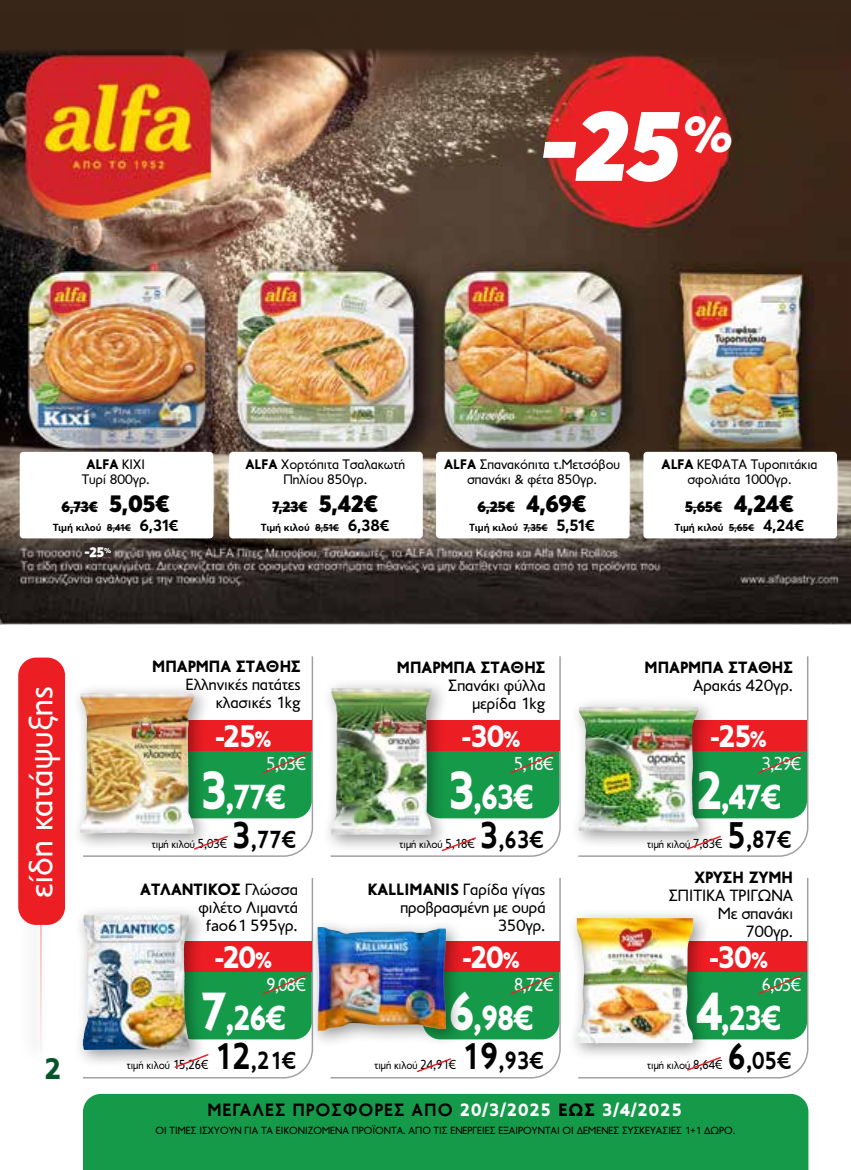
<style>
.page{position:relative;width:851px;height:1170px;background:#fff}
.page>*{position:absolute;margin:0;border:0;box-sizing:border-box;transform-origin:0 0}
.t1{font:900 100.05px "Averta";color:#fff}
.t2{font:900 35.1px "PF Transport";letter-spacing:-.05em;color:#fff;scale:.87 1}
.t3{font:34.5px "PF Transport";letter-spacing:.01em;color:#fff}
.t4{font:900 31.5px "PF Transport";letter-spacing:-.05em;color:#fff}
.t5{font:900 30px "PF Transport";color:#07542b}
.t6{font:700 24.9px "PF Transport";color:#000;scale:.87 1}
.t7{font:18.9px "PF Transport";letter-spacing:-.04em;color:#fff;scale:.87 1}
.t8{font:700 18px "PF Transport";letter-spacing:.05em;color:#000}
.t9{font:16.5px/18px "PF Transport";color:#000;text-align:right}
.t10{font:900 16.5px "PF Transport";color:#000}
.t11{font:900 15.3px "Averta";color:#000}
.t12{font:900 14.1px "Averta";color:#fff}
.t13{font:13.95px/15.3px "PF Transport";color:#000;text-align:center}
.t14{font:11.25px "PF Transport";color:#000}
.t15{font:10.5px "PF Transport";color:#000}
.t16{font:700 10.2px "Averta";letter-spacing:-.005em;color:#000}
.s1{font-weight:900}
.s2{font-size:24.15px}
.s3{font-size:16.5px}
.s4{font-size:22.95px}
.s5{font-size:54.15px}
.s6{font-size:37.5px}
.s7{font-size:13.2px}
.s8{font-weight:900;color:#fff}
</style>
<div class="page">
<img style="left:0;top:0;width:850px;height:624px">
<div style="left:20px;top:653px;width:29px;height:413px;background:#fbfbfb"></div>
<hr style="left:40px;top:666px;width:2px;height:387px;background:#ed1d24">
<div style="left:18px;top:657px;width:47px;height:267px;background:#ed1d24;border-radius:18px"></div>
<svg style="left:83px;top:878px;width:231px;height:201px"></svg>
<svg style="left:83px;top:656px;width:231px;height:201px"></svg>
<svg style="left:330px;top:878px;width:231px;height:201px"></svg>
<svg style="left:330px;top:656px;width:231px;height:201px"></svg>
<svg style="left:578px;top:878px;width:231px;height:201px"></svg>
<svg style="left:578px;top:656px;width:231px;height:201px"></svg>
<div style="left:175px;top:731px;width:136px;height:87px;background:#159a4a;border-radius:17px"></div>
<div style="left:175px;top:952px;width:136px;height:87px;background:#159a4a;border-radius:17px"></div>
<svg style="left:263px;top:753px;width:45px;height:21px"></svg>
<svg style="left:263px;top:974px;width:45px;height:21px"></svg>
<div style="left:175px;top:720px;width:136px;height:30px;background:#ed1d24"></div>
<div style="left:175px;top:941px;width:136px;height:30px;background:#ed1d24"></div>
<div style="left:422px;top:731px;width:137px;height:87px;background:#159a4a;border-radius:17px"></div>
<div style="left:422px;top:952px;width:137px;height:87px;background:#159a4a;border-radius:17px"></div>
<svg style="left:510px;top:753px;width:45px;height:21px"></svg>
<svg style="left:510px;top:974px;width:45px;height:21px"></svg>
<div style="left:422px;top:720px;width:137px;height:30px;background:#ed1d24"></div>
<div style="left:422px;top:941px;width:137px;height:30px;background:#ed1d24"></div>
<div style="left:670px;top:731px;width:136px;height:87px;background:#159a4a;border-radius:17px"></div>
<div style="left:670px;top:952px;width:136px;height:87px;background:#159a4a;border-radius:17px"></div>
<svg style="left:758px;top:753px;width:45px;height:21px"></svg>
<svg style="left:758px;top:974px;width:45px;height:21px"></svg>
<div style="left:670px;top:720px;width:136px;height:30px;background:#ed1d24"></div>
<div style="left:670px;top:941px;width:136px;height:30px;background:#ed1d24"></div>
<svg style="left:212px;top:834px;width:17px;height:16px"></svg>
<svg style="left:207px;top:1052px;width:3px;height:16px"></svg>
<svg style="left:449px;top:836px;width:28px;height:16px"></svg>
<svg style="left:416px;top:1056px;width:36px;height:17px"></svg>
<svg style="left:716px;top:834px;width:6px;height:16px"></svg>
<svg style="left:685px;top:1055px;width:37px;height:16px"></svg>
<div style="left:83px;top:1093px;width:725px;height:76px;background:#159a4a"></div>
<div style="left:71px;top:683px;width:141px;height:168px;background:#000;opacity:.4"></div>
<img style="left:80px;top:693px;width:96px;height:140px">
<div style="left:322px;top:678px;width:127px;height:174px;background:#000;opacity:.4"></div>
<img style="left:331px;top:688px;width:15px;height:14px">
<div style="left:569px;top:697px;width:147px;height:153px;background:#000;opacity:.4"></div>
<img style="left:578px;top:706px;width:44px;height:125px">
<div style="left:73px;top:905px;width:134px;height:163px;background:#000;opacity:.4"></div>
<img style="left:83px;top:914px;width:104px;height:135px">
<div style="left:308px;top:917px;width:156px;height:131px;background:#000;opacity:.4"></div>
<img style="left:317px;top:926px;width:129px;height:104px">
<div style="left:567px;top:908px;width:144px;height:153px;background:#000;opacity:.4"></div>
<img style="left:576px;top:918px;width:116px;height:125px">
<div style="left:84px;top:543px;width:29px;height:14px;background:#362c2a"></div>
<div style="left:229px;top:452px;width:193px;height:86px;background:#fff;border-radius:4px"></div>
<hr style="left:272px;top:506px;width:35px;height:1px;background:#000">
<svg style="left:315px;top:527px;width:24px;height:1px"></svg>
<div style="left:436px;top:452px;width:193px;height:86px;background:#fff;border-radius:4px"></div>
<hr style="left:477px;top:506px;width:38px;height:1px;background:#000">
<svg style="left:523px;top:527px;width:24px;height:1px"></svg>
<div style="left:643px;top:452px;width:193px;height:86px;background:#fff;border-radius:4px"></div>
<hr style="left:685px;top:506px;width:37px;height:1px;background:#000">
<svg style="left:728px;top:527px;width:26px;height:1px"></svg>
<div style="left:20px;top:452px;width:193px;height:86px;background:#fff;border-radius:4px"></div>
<hr style="left:62px;top:506px;width:36px;height:1px;background:#000">
<svg style="left:107px;top:527px;width:24px;height:1px"></svg>
<h1 class="t1" style="left:536px;top:74px;width:205px">-25<sup>%</sup></h1>
<p class="t13" style="left:82px;top:457px;width:69px"><span class="s1">ALFA</span> ΚΙΧΙ<br>Τυρί 800γρ.</p>
<p class="t11" style="left:62px;top:496px;width:110px">6,73€ <span class="s2">5,05€</span></p>
<p class="t16" style="left:53px;top:521px;width:128px">Τιμή κιλού 8,41€ <span class="s3">6,31€</span></p>
<p class="t12" style="left:84px;top:542px;width:28px">-25<sup>%</sup></p>
<p class="t13" style="left:245px;top:457px;width:161px"><span class="s1">ALFA</span> Χορτόπιτα Tσαλακωτή<br>Πηλίου 850γρ.</p>
<p class="t11" style="left:272px;top:496px;width:107px">7,23€ <span class="s2">5,42€</span></p>
<p class="t16" style="left:261px;top:521px;width:130px">Τιμή κιλού 8,51€ <span class="s3">6,38€</span></p>
<p class="t13" style="left:444px;top:457px;width:177px"><span class="s1">ALFA</span> Σπανακόπιτα τ.Μετσόβου σπανάκι &amp; φέτα 850γρ.</p>
<p class="t11" style="left:477px;top:496px;width:111px">6,25€ <span class="s2">4,69€</span></p>
<p class="t16" style="left:469px;top:521px;width:127px">Τιμή κιλού 7,35€ <span class="s3">5,51€</span></p>
<p class="t13" style="left:661px;top:457px;width:157px"><span class="s1">ALFA</span> ΚΕΦΑΤΑ Τυροπιτάκια σφολιάτα 1000γρ.</p>
<p class="t11" style="left:685px;top:496px;width:110px">5,65€ <span class="s2">4,24€</span></p>
<p class="t16" style="left:674px;top:521px;width:131px">Τιμή κιλού 5,65€ <span class="s3">4,24€</span></p>
<h3 class="t3" style="left:21px;top:898px;width:214px;rotate:-90deg">είδη κατάψυξης</h3>
<h3 class="t5" style="left:44px;top:1050px;width:19px">2</h3>
<p class="t10" style="left:152px;top:656px;width:150px">ΜΠΑΡΜΠΑ ΣΤΑΘΗΣ</p>
<p class="t9" style="left:186px;top:675px;width:116px">Ελληνικές πατάτες κλασικές 1kg</p>
<p class="t10" style="left:397px;top:658px;width:150px">ΜΠΑΡΜΠΑ ΣΤΑΘΗΣ</p>
<p class="t9" style="left:448px;top:676px;width:99px">Σπανάκι φύλλα μερίδα 1kg</p>
<p class="t10" style="left:644px;top:658px;width:150px">ΜΠΑΡΜΠΑ ΣΤΑΘΗΣ</p>
<p class="t9" style="left:693px;top:676px;width:101px">Αρακάς 420γρ.</p>
<h3 class="t4" style="left:215px;top:718px;width:59px">-25<span class="s4">%</span></h3>
<h3 class="t4" style="left:461px;top:718px;width:61px">-30<span class="s4">%</span></h3>
<h3 class="t4" style="left:709px;top:718px;width:59px">-25<span class="s4">%</span></h3>
<p class="t7" style="left:266px;top:752px;width:46px">5,03€</p>
<h2 class="t2" style="left:200px;top:776px;width:100px"><span class="s5">3</span>,77€</h2>
<p class="t7" style="left:514px;top:752px;width:46px">5,18€</p>
<h2 class="t2" style="left:448px;top:776px;width:100px"><span class="s5">3</span>,63€</h2>
<p class="t7" style="left:761px;top:752px;width:46px">3,29€</p>
<h2 class="t2" style="left:695px;top:776px;width:100px"><span class="s5">2</span>,47€</h2>
<h3 class="t6" style="left:232px;top:824px;width:75px"><span class="s6">3</span>,77€</h3>
<p class="t14" style="left:152px;top:837px;width:76px">τιμή κιλού <span class="s7">5,03€</span></p>
<h3 class="t6" style="left:479px;top:824px;width:75px"><span class="s6">3</span>,63€</h3>
<p class="t14" style="left:399px;top:837px;width:76px">τιμή κιλού <span class="s7">5,18€</span></p>
<h3 class="t6" style="left:727px;top:824px;width:75px"><span class="s6">5</span>,87€</h3>
<p class="t14" style="left:647px;top:837px;width:76px">τιμή κιλού <span class="s7">7,83€</span></p>
<p class="t9" style="left:140px;top:880px;width:159px"><span class="s1">ΑΤΛΑΝΤΙΚΟΣ</span> Γλώσσα φιλέτο Λιμαντά<br>fao61 595γρ.</p>
<p class="t9" style="left:368px;top:880px;width:179px"><span class="s1">KALLIMANIS</span> Γαρίδα γίγας προβρασμένη με ουρά<br>350γρ.</p>
<p class="t10" style="left:694px;top:867px;width:100px">ΧΡΥΣΗ ΖΥΜΗ</p>
<p class="t9" style="left:668px;top:886px;width:126px">ΣΠΙΤΙΚΑ ΤΡΙΓΩΝΑ<br>Με σπανάκι<br>700γρ.</p>
<h3 class="t4" style="left:214px;top:939px;width:60px">-20<span class="s4">%</span></h3>
<h3 class="t4" style="left:461px;top:939px;width:60px">-20<span class="s4">%</span></h3>
<h3 class="t4" style="left:708px;top:939px;width:61px">-30<span class="s4">%</span></h3>
<p class="t7" style="left:266px;top:973px;width:46px">9,08€</p>
<h2 class="t2" style="left:200px;top:997px;width:100px"><span class="s5">7</span>,26€</h2>
<p class="t7" style="left:514px;top:973px;width:46px">8,72€</p>
<h2 class="t2" style="left:448px;top:997px;width:100px"><span class="s5">6</span>,98€</h2>
<p class="t7" style="left:761px;top:973px;width:46px">6,05€</p>
<h2 class="t2" style="left:695px;top:997px;width:100px"><span class="s5">4</span>,23€</h2>
<p class="t14" style="left:127px;top:1058px;width:83px">τιμή κιλού <span class="s7">15,26€</span></p>
<h3 class="t6" style="left:213px;top:1045px;width:96px"><span class="s6">12</span>,21€</h3>
<p class="t14" style="left:374px;top:1058px;width:83px">τιμή κιλού <span class="s7">24,91€</span></p>
<h3 class="t6" style="left:461px;top:1045px;width:96px"><span class="s6">19</span>,93€</h3>
<h3 class="t6" style="left:727px;top:1045px;width:75px"><span class="s6">6</span>,05€</h3>
<p class="t14" style="left:647px;top:1058px;width:76px">τιμή κιλού <span class="s7">8,64€</span></p>
<p class="t8" style="left:207px;top:1098px;width:476px">ΜΕΓΑΛΕΣ ΠΡΟΣΦΟΡΕΣ ΑΠΟ <span class="s8">20/3/2025</span> <span class="s1">ΈΩΣ</span> <span class="s8">3/4/2025</span></p>
<p class="t15" style="left:155px;top:1123px;width:581px">ΟΙ ΤΙΜΕΣ ΙΣΧΥΟΥΝ ΓΙΑ ΤΑ ΕΙΚΟΝΙΖΟΜΕΝΑ ΠΡΟΪΟΝΤΑ. ΑΠΟ ΤΙΣ ΕΝΕΡΓΕΙΕΣ ΕΞΑΙΡΟΥΝΤΑΙ ΟΙ ΔΕΜΕΝΕΣ ΣΥΣΚΕΥΑΣΙΕΣ 1+1 ΔΩΡΟ.</p>
</div>
